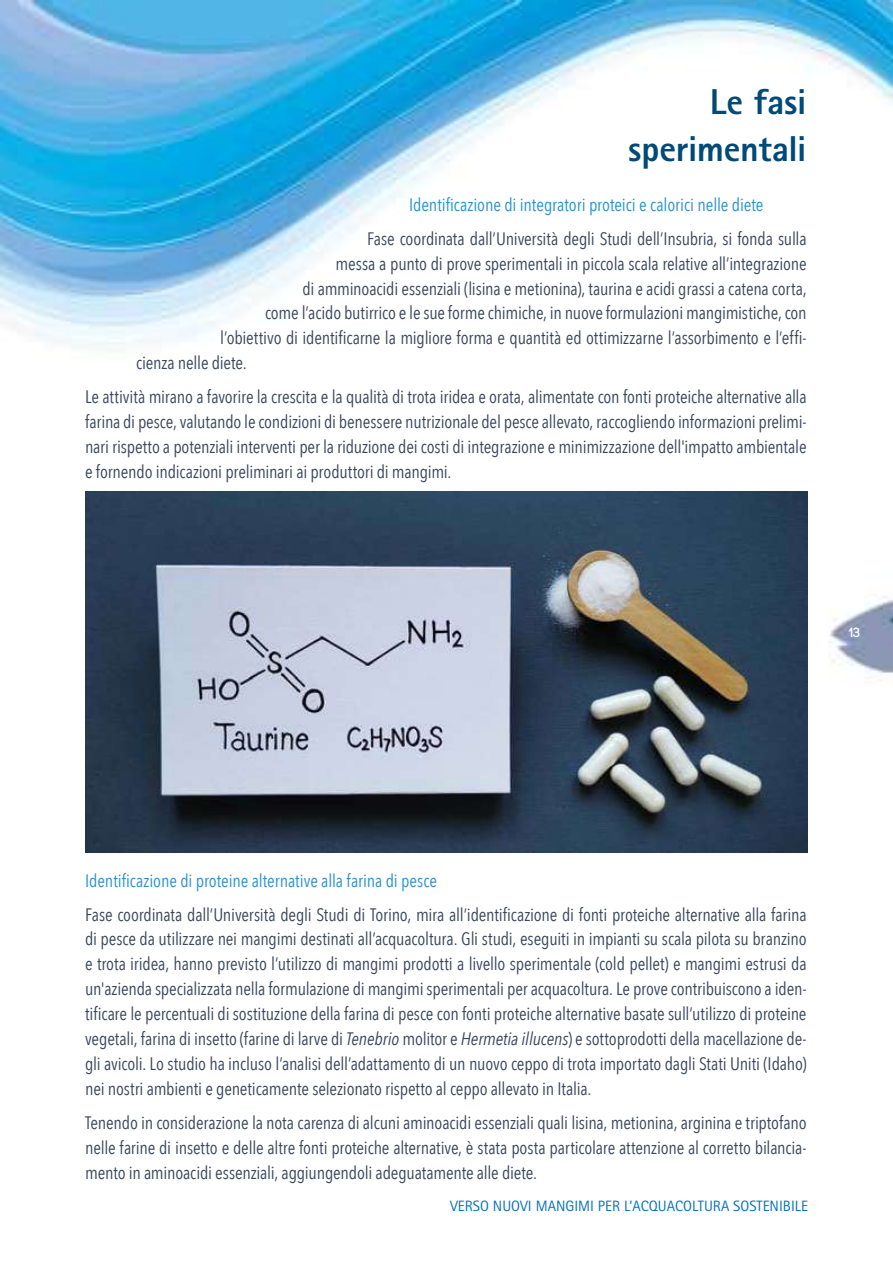
<style>
.page{position:relative;width:893px;height:1263px;background:#fff}
.page>*{position:absolute;margin:0;border:0;box-sizing:border-box;transform-origin:0 0}
.t1{font:800 36px/46.7px "Rotis Sans Serif";letter-spacing:-.01em;color:#004a78;text-align:right}
.t2{font:18px/24.9px "Avenir Next Condensed";letter-spacing:-.01em;color:#38455c;text-align:justify}
.t3{font:18px "Avenir Next Condensed";letter-spacing:-.005em;color:#2791d0}
.t4{font:15px "Rotis Sans Serif";color:#0973bb}
.t5{font:700 13.5px "Code";color:#fff}
.s1{font-style:italic}
</style>
<div class="page">
<img style="left:1px;top:1px;width:892px;height:680px">
<img style="left:85px;top:491px;width:723px;height:362px">
<img style="left:0;top:0;width:1px;height:1263px">
<h1 class="t1" style="left:628px;top:78px;width:180px">Le fasi sperimentali</h1>
<p class="t3" style="left:409px;top:189px;width:356px">Identificazione di integratori proteici e calorici nelle diete</p>
<p class="t2" style="left:367px;top:225px;width:441px">Fase coordinata dall’Università degli Studi dell’Insubria, si fonda sulla</p>
<p class="t2" style="left:336px;top:250px;width:472px">messa a punto di prove sperimentali in piccola scala relative all’integrazione</p>
<p class="t2" style="left:303px;top:275px;width:506px">di amminoacidi essenziali (lisina e metionina), taurina e acidi grassi a catena corta,</p>
<p class="t2" style="left:265px;top:300px;width:543px">come l’acido butirrico e le sue forme chimiche, in nuove formulazioni mangimistiche, con</p>
<p class="t2" style="left:220px;top:325px;width:588px">l’obiettivo di identificarne la migliore forma e quantità ed ottimizzarne l’assorbimento e l’effi-</p>
<p class="t2" style="left:136px;top:350px;width:112px">cienza nelle diete.</p>
<p class="t2" style="left:85px;top:383px;width:723px">Le attività mirano a favorire la crescita e la qualità di trota iridea e orata, alimentate con fonti proteiche alternative alla farina di pesce, valutando le condizioni di benessere nutrizionale del pesce allevato, raccogliendo informazioni prelimi&shy;nari rispetto a potenziali interventi per la riduzione dei costi di integrazione e minimizzazione dell'impatto ambientale e fornendo indicazioni preliminari ai produttori di mangimi.</p>
<p class="t5" style="left:850px;top:625px;width:12px">13</p>
<p class="t3" style="left:85px;top:865px;width:353px">Identificazione di proteine alternative alla farina di pesce</p>
<p class="t2" style="left:85px;top:901px;width:723px">Fase coordinata dall’Università degli Studi di Torino, mira all’identificazione di fonti proteiche alternative alla farina di pesce da utilizzare nei mangimi destinati all’acquacoltura. Gli studi, eseguiti in impianti su scala pilota su branzino e trota iridea, hanno previsto l’utilizzo di mangimi prodotti a livello sperimentale (cold pellet) e mangimi estrusi da un'azienda specializzata nella formulazione di mangimi sperimentali per acquacoltura. Le prove contribuiscono a iden&shy;tificare le percentuali di sostituzione della farina di pesce con fonti proteiche alternative basate sull’utilizzo di proteine vegetali, farina di insetto (farine di larve di <span class="s1">Tenebrio</span> molitor e <span class="s1">Hermetia illucens</span>) e sottoprodotti della macellazione de&shy;gli avicoli. Lo studio ha incluso l’analisi dell’adattamento di un nuovo ceppo di trota importato dagli Stati Uniti (Idaho) nei nostri ambienti e geneticamente selezionato rispetto al ceppo allevato in Italia.</p>
<p class="t2" style="left:85px;top:1109px;width:723px">Tenendo in considerazione la nota carenza di alcuni aminoacidi essenziali quali lisina, metionina, arginina e triptofano nelle farine di insetto e delle altre fonti proteiche alternative, è stata posta particolare attenzione al corretto bilancia&shy;mento in aminoacidi essenziali, aggiungendoli adeguatamente alle diete.</p>
<p class="t4" style="left:450px;top:1197px;width:359px">VERSO NUOVI MANGIMI PER L’ACQUACOLTURA SOSTENIBILE</p>
</div>
